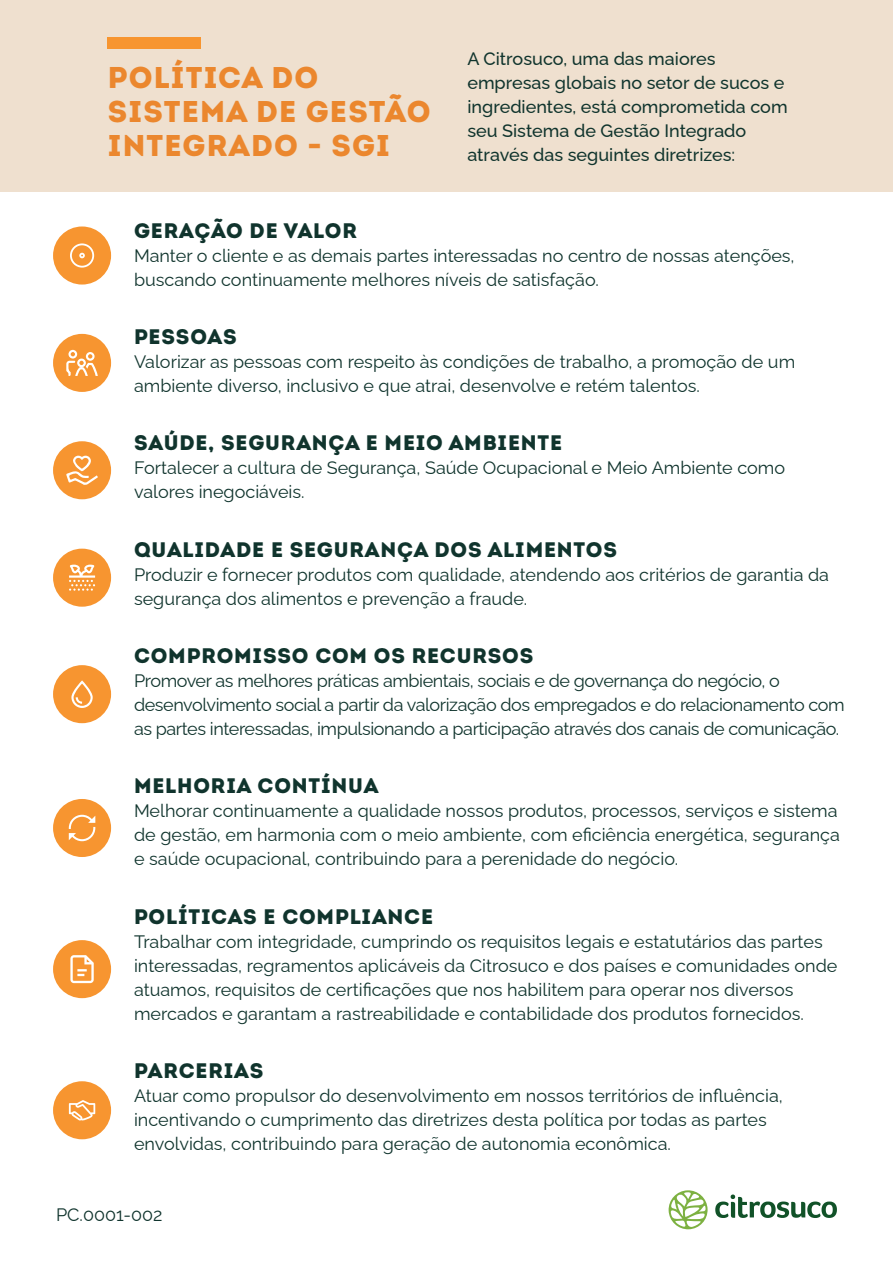
<style>
.page{position:relative;width:893px;height:1263px;background:#fff}
.page>*{position:absolute;margin:0;border:0;box-sizing:border-box;transform-origin:0 0}
.t1{font:30px/34.3px "Intro Black Caps";letter-spacing:.04em;color:#eb872e}
.t2{font:21px "Intro Black Caps";letter-spacing:.04em;color:#10342d}
.t3{font:18px/24px "Raleway";color:#10342d}
.t4{font:18px/24px "Raleway";letter-spacing:-.025em;color:#10342d}
.t5{font:500 18px/24px "Raleway";color:#10342d}
</style>
<div class="page">
<div style="left:0;top:0;width:893px;height:192px;background:#efe0cf"></div>
<div style="left:108px;top:37px;width:93px;height:12px;background:#f79530"></div>
<div style="left:53px;top:549px;width:58px;height:58px;background:#f79530;border-radius:50%"></div>
<svg style="left:69px;top:565px;width:26px;height:26px"></svg>
<div style="left:53px;top:334px;width:58px;height:58px;background:#f79530;border-radius:50%"></div>
<svg style="left:66px;top:350px;width:32px;height:26px"></svg>
<div style="left:53px;top:441px;width:58px;height:58px;background:#f79530;border-radius:50%"></div>
<svg style="left:66px;top:456px;width:32px;height:29px"></svg>
<div style="left:53px;top:940px;width:58px;height:58px;background:#f79530;border-radius:50%"></div>
<svg style="left:70px;top:955px;width:24px;height:28px"></svg>
<div style="left:53px;top:665px;width:58px;height:58px;background:#f79530;border-radius:50%"></div>
<svg style="left:71px;top:680px;width:22px;height:28px"></svg>
<div style="left:53px;top:799px;width:58px;height:58px;background:#f79530;border-radius:50%"></div>
<svg style="left:69px;top:815px;width:26px;height:26px"></svg>
<div style="left:53px;top:226px;width:58px;height:59px;background:#f79530;border-radius:50%"></div>
<svg style="left:70px;top:243px;width:24px;height:25px"></svg>
<div style="left:53px;top:1081px;width:58px;height:58px;background:#f79530;border-radius:50%"></div>
<svg style="left:69px;top:1100px;width:26px;height:20px"></svg>
<svg style="left:715px;top:1194px;width:122px;height:24px"></svg>
<svg style="left:668px;top:1190px;width:40px;height:40px"></svg>
<h1 class="t1" style="left:108px;top:60px;width:324px">POLÍTICA DO<br>SISTEMA DE GESTÃO<br>INTEGRADO - SGI</h1>
<p class="t5" style="left:467px;top:45px;width:322px">A Citrosuco, uma das maiores empresas globais no setor de sucos e ingredientes, está comprometida com seu Sistema de Gestão Integrado através das seguintes diretrizes:</p>
<p class="t2" style="left:134px;top:216px;width:225px">GERAÇÃO DE VALOR</p>
<p class="t3" style="left:134px;top:241px;width:662px">Manter o cliente e as demais partes interessadas no centro de nossas atenções, buscando continuamente melhores níveis de satisfação.</p>
<p class="t2" style="left:134px;top:323px;width:104px">PESSOAS</p>
<p class="t3" style="left:134px;top:348px;width:663px">Valorizar as pessoas com respeito às condições de trabalho, a promoção de um ambiente diverso, inclusivo e que atrai, desenvolve e retém talentos.</p>
<p class="t2" style="left:134px;top:429px;width:430px">SAÚDE, SEGURANÇA E MEIO AMBIENTE</p>
<p class="t3" style="left:134px;top:454px;width:653px">Fortalecer a cultura de Segurança, Saúde Ocupacional e Meio Ambiente como valores inegociáveis.</p>
<p class="t2" style="left:134px;top:535px;width:484px">QUALIDADE E SEGURANÇA DOS ALIMENTOS</p>
<p class="t3" style="left:134px;top:560px;width:697px">Produzir e fornecer produtos com qualidade, atendendo aos critérios de garantia da segurança dos alimentos e prevenção a fraude.</p>
<p class="t2" style="left:134px;top:642px;width:401px">COMPROMISSO COM OS RECURSOS</p>
<p class="t4" style="left:134px;top:666px;width:712px">Promover as melhores práticas ambientais, sociais e de governança do negócio, o desenvolvimento social a partir da valorização dos empregados e do relacionamento com as partes interessadas, impulsionando a participação através dos canais de comunicação.</p>
<p class="t2" style="left:134px;top:772px;width:246px">MELHORIA CONTÍNUA</p>
<p class="t3" style="left:134px;top:797px;width:707px">Melhorar continuamente a qualidade nossos produtos, processos, serviços e sistema de gestão, em harmonia com o meio ambiente, com eficiência energética, segurança e saúde ocupacional, contribuindo para a perenidade do negócio.</p>
<p class="t2" style="left:134px;top:902px;width:301px">POLÍTICAS E COMPLIANCE</p>
<p class="t3" style="left:134px;top:927px;width:705px">Trabalhar com integridade, cumprindo os requisitos legais e estatutários das partes interessadas, regramentos aplicáveis da Citrosuco e dos países e comunidades onde atuamos, requisitos de certificações que nos habilitem para operar nos diversos mercados e garantam a rastreabilidade e contabilidade dos produtos fornecidos.</p>
<p class="t2" style="left:134px;top:1057px;width:131px">PARCERIAS</p>
<p class="t3" style="left:134px;top:1081px;width:650px">Atuar como propulsor do desenvolvimento em nossos territórios de influência, incentivando o cumprimento das diretrizes desta política por todas as partes envolvidas, contribuindo para geração de autonomia econômica.</p>
<p class="t3" style="left:56px;top:1200px;width:108px">PC.0001-002</p>
</div>
